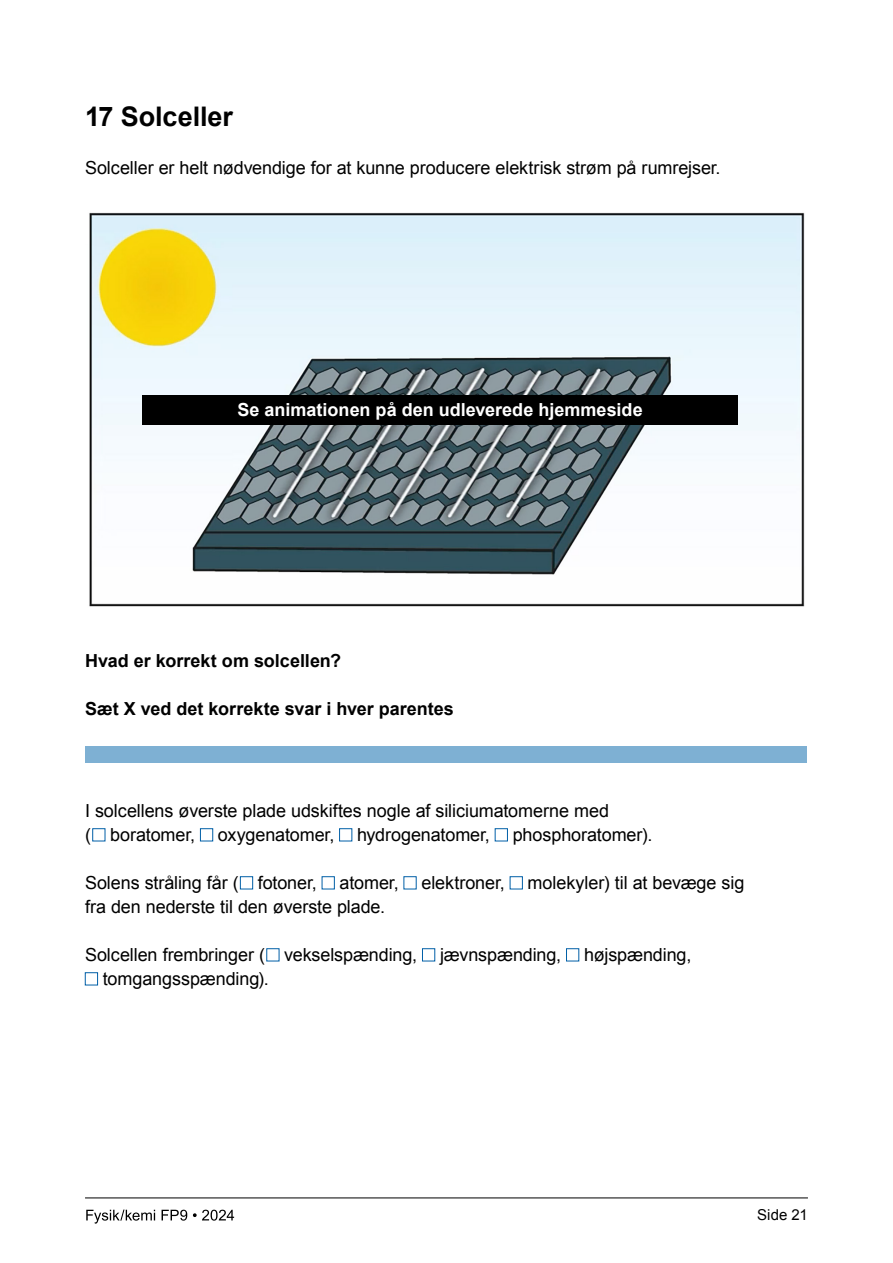
<style>
.page{position:relative;width:893px;height:1263px;background:#fff}
.page>*{position:absolute;margin:0;border:0;box-sizing:border-box;transform-origin:0 0}
.t1{font:700 27px "Arial";letter-spacing:-.005em;color:#000}
.t2{font:18px/24px "Arial";letter-spacing:-.005em;color:#000}
.t3{font:700 18px "Arial";color:#000}
.t4{font:700 18px "Arial";color:#fff}
.t5{font:15px "Arial";letter-spacing:.005em;color:#000}
</style>
<div class="page">
<hr style="left:85px;top:1197px;width:723px;height:1px;background:#000">
<img style="left:89px;top:212px;width:716px;height:395px">
<div style="left:142px;top:395px;width:596px;height:30px;background:#000"></div>
<div style="left:85px;top:747px;width:721px;height:16px;background:#7eb0d3"></div>
<div style="left:92px;top:828px;width:13px;height:13px;border:1px solid #005fa7"></div>
<div style="left:200px;top:828px;width:13px;height:13px;border:1px solid #005fa7"></div>
<div style="left:339px;top:828px;width:13px;height:13px;border:1px solid #005fa7"></div>
<div style="left:495px;top:828px;width:13px;height:13px;border:1px solid #005fa7"></div>
<div style="left:240px;top:876px;width:13px;height:13px;border:1px solid #005fa7"></div>
<div style="left:322px;top:876px;width:13px;height:13px;border:1px solid #005fa7"></div>
<div style="left:404px;top:876px;width:12px;height:13px;border:1px solid #005fa7"></div>
<div style="left:510px;top:876px;width:13px;height:13px;border:1px solid #005fa7"></div>
<div style="left:267px;top:948px;width:12px;height:13px;border:1px solid #005fa7"></div>
<div style="left:422px;top:948px;width:13px;height:13px;border:1px solid #005fa7"></div>
<div style="left:566px;top:948px;width:13px;height:13px;border:1px solid #005fa7"></div>
<div style="left:85px;top:972px;width:13px;height:13px;border:1px solid #005fa7"></div>
<svg style="left:86px;top:1209px;width:69px;height:14px"></svg>
<svg style="left:162px;top:1210px;width:25px;height:10px"></svg>
<svg style="left:193px;top:1210px;width:41px;height:10px"></svg>
<h1 class="t1" style="left:85px;top:98px;width:150px">17 Solceller</h1>
<p class="t2" style="left:85px;top:155px;width:637px">Solceller er helt nødvendige for at kunne producere elektrisk strøm på rumrejser.</p>
<p class="t4" style="left:237px;top:398px;width:407px">Se animationen på den udleverede hjemmeside</p>
<p class="t3" style="left:85px;top:649px;width:258px">Hvad er korrekt om solcellen?</p>
<p class="t3" style="left:85px;top:697px;width:370px">Sæt X ved det korrekte svar i hver parentes</p>
<p class="t2" style="left:85px;top:799px;width:525px">I solcellens øverste plade udskiftes nogle af siliciumatomerne med ( boratomer,</p>
<p class="t2" style="left:218px;top:823px;width:118px">oxygenatomer,</p>
<p class="t2" style="left:357px;top:823px;width:134px">hydrogenatomer,</p>
<p class="t2" style="left:513px;top:823px;width:141px">phosphoratomer).</p>
<p class="t2" style="left:85px;top:871px;width:233px">Solens stråling får ( fotoner,</p>
<p class="t2" style="left:340px;top:871px;width:61px">atomer,</p>
<p class="t2" style="left:421px;top:871px;width:85px">elektroner,</p>
<p class="t2" style="left:528px;top:871px;width:218px">molekyler) til at bevæge sig</p>
<p class="t2" style="left:85px;top:895px;width:302px">fra den nederste til den øverste plade.</p>
<p class="t2" style="left:85px;top:943px;width:334px">Solcellen frembringer ( vekselspænding,</p>
<p class="t2" style="left:440px;top:943px;width:123px">jævnspænding,</p>
<p class="t2" style="left:584px;top:943px;width:109px">højspænding,</p>
<p class="t2" style="left:103px;top:967px;width:168px">tomgangsspænding).</p>
<p class="t5" style="left:757px;top:1205px;width:52px">Side 21</p>
</div>
